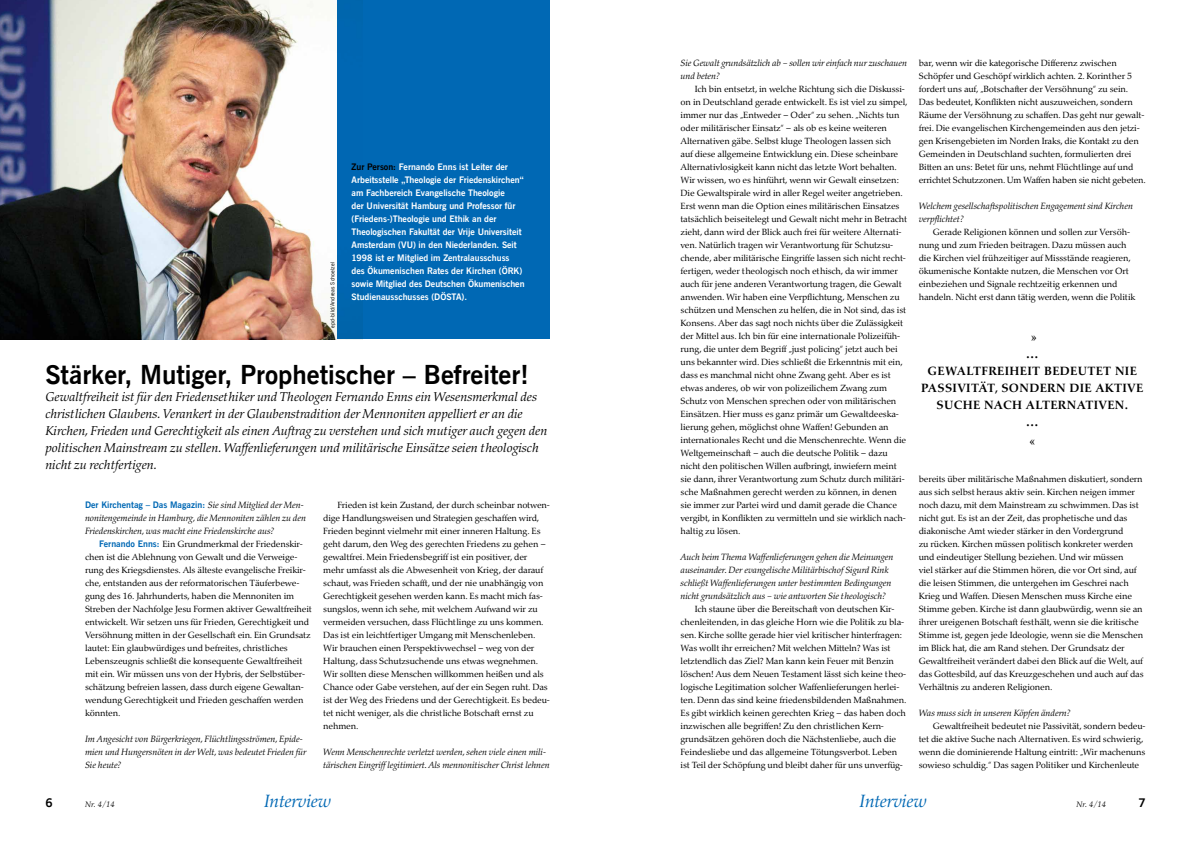
<style>
.page{position:relative;width:1191px;height:842px;background:#fff}
.page>*{position:absolute;margin:0;border:0;box-sizing:border-box;transform-origin:0 0}
.t1{font:26px "News Gothic Bd BT";color:#000}
.t2{font:italic 18px "Palatino Nova";letter-spacing:-.02em;color:#0068b4}
.t3{font:italic 13px/17px "Palatino Nova";letter-spacing:-.015em;color:#000}
.t4{font:700 13px/17px "Palatino Nova";color:#000;text-align:center}
.t5{font:700 12px/17px "Palatino Nova";letter-spacing:.03em;color:#000;text-align:center}
.t6{font:12px "News Gothic Bd BT";color:#000}
.t7{font:italic 9.2px/13px "Palatino Nova";letter-spacing:-.015em;color:#000}
.t8{font:9px/13px "Palatino Nova";letter-spacing:-.015em;color:#000}
.t9{font:8.9px/13px "News Gothic Bd BT";color:#fff}
.t10{font:8.9px "News Gothic Bd BT";color:#0068b4}
.t11{font:italic 8px "Palatino Nova";letter-spacing:.01em;color:#000}
.t12{font:5.5px "News Gothic BT";letter-spacing:.02em;color:#000}
.s1{color:#000}
.s2{font-family:"Palatino Nova";font-style:italic;font-size:9.2px;color:#000}
.s3{font-family:"News Gothic Bd BT";font-size:8.9px;color:#0068b4}
</style>
<div class="page">
<img style="left:0;top:0;width:337px;height:339px">
<div style="left:337px;top:0;width:213px;height:339px;background:#0068b4"></div>
<p class="t12" style="left:329px;top:327px;width:67px;rotate:-90deg">epd-bild/Andreas Schoelzel</p>
<p class="t9" style="left:351px;top:161px;width:174px"><span class="s1">Zur Person:</span> Fernando Enns ist Leiter der Arbeitsstelle „Theologie der Friedenskirchen“ am Fachbereich Evangelische Theologie<br>der Universität Hamburg und Professor für (Friedens-)Theologie und Ethik an der Theologischen Fakultät der Vrije Universiteit Amsterdam (VU) in den Niederlanden. Seit 1998 ist er Mitglied im Zentralausschuss des Ökumenischen Rates der Kirchen (ÖRK) sowie Mitglied des Deutschen Ökumenischen Studienausschusses (DÖSTA).</p>
<h1 class="t1" style="left:45px;top:358px;width:485px">Stärker, Mutiger, Prophetischer – Befreiter!</h1>
<p class="t3" style="left:45px;top:389px;width:503px">Gewaltfreiheit ist für den Friedensethiker und Theologen Fernando Enns ein Wesensmerkmal des christlichen Glaubens. Verankert in der Glaubenstradition der Mennoniten appelliert er an die Kirchen, Frieden und Gerechtigkeit als einen Auftrag zu verstehen und sich mutiger auch gegen den politischen Mainstream zu stellen. Waffenlieferungen und militärische Einsätze seien theologisch nicht zu rechtfertigen.</p>
<p class="t10" style="left:85px;top:499px;width:220px">Der Kirchentag – Das Magazin: <span class="s2">Sie sind Mitglied der Men-</span></p>
<p class="t7" style="left:85px;top:512px;width:222px">nonitengemeinde in Hamburg, die Mennoniten zählen zu den<br>Friedenskirchen, was macht eine Friedenskirche aus?</p>
<p class="t8" style="left:85px;top:538px;width:228px;text-indent:14px"><span class="s3">Fernando Enns:</span> Ein Grundmerkmal der Friedenskir&shy;chen ist die Ablehnung von Gewalt und die Verweige&shy;rung des Kriegsdienstes. Als älteste evangelische Freikir&shy;che, entstanden aus der reformatorischen Täuferbewe&shy;gung des 16. Jahrhunderts, haben die Mennoniten im Streben der Nachfolge Jesu Formen aktiver Gewaltfreiheit entwickelt. Wir setzen uns für Frieden, Gerechtigkeit und Versöhnung mitten in der Gesellschaft ein. Ein Grundsatz lautet: Ein glaubwürdiges und befreites, christliches Lebenszeugnis schließt die konsequente Gewaltfreiheit mit ein. Wir müssen uns von der Hybris, der Selbstüber&shy;schätzung befreien lassen, dass durch eigene Gewaltan&shy;wendung Gerechtigkeit und Frieden geschaffen werden könnten.</p>
<p class="t7" style="left:85px;top:733px;width:223px">Im Angesicht von Bürgerkriegen, Flüchtlingsströmen, Epide&shy;mien und Hungersnöten in der Welt, was bedeutet Frieden für<br>Sie heute?</p>
<p class="t8" style="left:323px;top:499px;width:228px;text-indent:14px">Frieden ist kein Zustand, der durch scheinbar notwen&shy;dige Handlungsweisen und Strategien geschaffen wird, Frieden beginnt vielmehr mit einer inneren Haltung. Es geht darum, den Weg des gerechten Friedens zu gehen – gewaltfrei. Mein Friedensbegriff ist ein positiver, der mehr umfasst als die Abwesenheit von Krieg, der darauf schaut, was Frieden schafft, und der nie unabhängig von Gerechtigkeit gesehen werden kann. Es macht mich fas&shy;sungslos, wenn ich sehe, mit welchem Aufwand wir zu vermeiden versuchen, dass Flüchtlinge zu uns kommen.<br>Das ist ein leichtfertiger Umgang mit Menschenleben.<br>Wir brauchen einen Perspektivwechsel – weg von der Haltung, dass Schutzsuchende uns etwas wegnehmen.<br>Wir sollten diese Menschen willkommen heißen und als Chance oder Gabe verstehen, auf der ein Segen ruht. Das ist der Weg des Friedens und der Gerechtigkeit. Es bedeu&shy;tet nicht weniger, als die christliche Botschaft ernst zu nehmen.</p>
<p class="t7" style="left:323px;top:746px;width:228px">Wenn Menschenrechte verletzt werden, sehen viele einen mili&shy;tärischen Eingriff legitimiert. Als mennonitischer Christ lehnen</p>
<p class="t7" style="left:680px;top:57px;width:228px">Sie Gewalt grundsätzlich ab – sollen wir einfach nur zuschauen und beten?</p>
<p class="t8" style="left:680px;top:83px;width:229px;text-indent:14px">Ich bin entsetzt, in welche Richtung sich die Diskussi&shy;on in Deutschland gerade entwickelt. Es ist viel zu simpel, immer nur das „Entweder – Oder“ zu sehen. „Nichts tun oder militärischer Einsatz“ – als ob es keine weiteren Alternativen gäbe. Selbst kluge Theologen lassen sich<br>auf diese allgemeine Entwicklung ein. Diese scheinbare Alternativlosigkeit kann nicht das letzte Wort behalten.<br>Wir wissen, wo es hinführt, wenn wir Gewalt einsetzen:<br>Die Gewaltspirale wird in aller Regel weiter angetrieben.<br>Erst wenn man die Option eines militärischen Einsatzes tatsächlich beiseitelegt und Gewalt nicht mehr in Betracht zieht, dann wird der Blick auch frei für weitere Alternati&shy;ven. Natürlich tragen wir Verantwortung für Schutzsu&shy;chende, aber militärische Eingriffe lassen sich nicht recht&shy;fertigen, weder theologisch noch ethisch, da wir immer auch für jene anderen Verantwortung tragen, die Gewalt anwenden. Wir haben eine Verpflichtung, Menschen zu schützen und Menschen zu helfen, die in Not sind, das ist Konsens. Aber das sagt noch nichts über die Zulässigkeit der Mittel aus. Ich bin für eine internationale Polizeifüh&shy;rung, die unter dem Begriff „just policing“ jetzt auch bei uns bekannter wird. Dies schließt die Erkenntnis mit ein, dass es manchmal nicht ohne Zwang geht. Aber es ist etwas anderes, ob wir von polizeilichem Zwang zum Schutz von Menschen sprechen oder von militärischen Einsätzen. Hier muss es ganz primär um Gewaltdeeska&shy;lierung gehen, möglichst ohne Waffen! Gebunden an internationales Recht und die Menschenrechte. Wenn die Weltgemeinschaft – auch die deutsche Politik – dazu nicht den politischen Willen aufbringt, inwiefern meint sie dann, ihrer Verantwortung zum Schutz durch militäri&shy;sche Maßnahmen gerecht werden zu können, in denen sie immer zur Partei wird und damit gerade die Chance vergibt, in Konflikten zu vermitteln und sie wirklich nach&shy;haltig zu lösen.</p>
<p class="t7" style="left:680px;top:551px;width:214px">Auch beim Thema Waffenlieferungen gehen die Meinungen auseinander. Der evangelische Militärbischof Sigurd Rink schließt Waffenlieferungen unter bestimmten Bedingungen nicht grundsätzlich aus – wie antworten Sie theologisch?</p>
<p class="t8" style="left:680px;top:603px;width:227px;text-indent:14px">Ich staune über die Bereitschaft von deutschen Kir&shy;chenleitenden, in das gleiche Horn wie die Politik zu bla&shy;sen. Kirche sollte gerade hier viel kritischer hinterfragen:<br>Was wollt ihr erreichen? Mit welchen Mitteln? Was ist letztendlich das Ziel? Man kann kein Feuer mit Benzin löschen! Aus dem Neuen Testament lässt sich keine theo&shy;logische Legitimation solcher Waffenlieferungen herlei&shy;ten. Denn das sind keine friedensbildenden Maßnahmen.<br>Es gibt wirklich keinen gerechten Krieg – das haben doch inzwischen alle begriffen! Zu den christlichen Kern&shy;grundsätzen gehören doch die Nächstenliebe, auch die Feindesliebe und das allgemeine Tötungsverbot. Leben ist Teil der Schöpfung und bleibt daher für uns unverfüg-</p>
<p class="t8" style="left:918px;top:57px;width:228px">bar, wenn wir die kategorische Differenz zwischen Schöpfer und Geschöpf wirklich achten. 2. Korinther 5 fordert uns auf, „Botschafter der Versöhnung“ zu sein.<br>Das bedeutet, Konflikten nicht auszuweichen, sondern Räume der Versöhnung zu schaffen. Das geht nur gewalt&shy;frei. Die evangelischen Kirchengemeinden aus den jetzi&shy;gen Krisengebieten im Norden Iraks, die Kontakt zu den Gemeinden in Deutschland suchten, formulierten drei Bitten an uns: Betet für uns, nehmt Flüchtlinge auf und errichtet Schutzzonen. Um Waffen haben sie nicht gebeten.</p>
<p class="t7" style="left:918px;top:200px;width:216px">Welchem gesellschaftspolitischen Engagement sind Kirchen verpflichtet?</p>
<p class="t8" style="left:918px;top:226px;width:218px;text-indent:14px">Gerade Religionen können und sollen zur Versöh&shy;nung und zum Frieden beitragen. Dazu müssen auch die Kirchen viel frühzeitiger auf Missstände reagieren, ökumenische Kontakte nutzen, die Menschen vor Ort einbeziehen und Signale rechtzeitig erkennen und handeln. Nicht erst dann tätig werden, wenn die Politik</p>
<h3 class="t4" style="left:1026px;top:329px;width:14px">» …</h3>
<h3 class="t5" style="left:921px;top:363px;width:224px">GEWALTFREIHEIT BEDEUTET NIE<br>PASSIVITÄT, SONDERN DIE AKTIVE<br>SUCHE NACH ALTERNATIVEN.</h3>
<h3 class="t4" style="left:1026px;top:413px;width:14px;line-height:19px;text-align:left">… «</h3>
<p class="t8" style="left:918px;top:473px;width:226px">bereits über militärische Maßnahmen diskutiert, sondern aus sich selbst heraus aktiv sein. Kirchen neigen immer noch dazu, mit dem Mainstream zu schwimmen. Das ist nicht gut. Es ist an der Zeit, das prophetische und das diakonische Amt wieder stärker in den Vordergrund<br>zu rücken. Kirchen müssen politisch konkreter werden und eindeutiger Stellung beziehen. Und wir müssen<br>viel stärker auf die Stimmen hören, die vor Ort sind, auf die leisen Stimmen, die untergehen im Geschrei nach Krieg und Waffen. Diesen Menschen muss Kirche eine Stimme geben. Kirche ist dann glaubwürdig, wenn sie an ihrer ureigenen Botschaft festhält, wenn sie die kritische Stimme ist, gegen jede Ideologie, wenn sie die Menschen im Blick hat, die am Rand stehen. Der Grundsatz der Gewaltfreiheit verändert dabei den Blick auf die Welt, auf das Gottesbild, auf das Kreuzgeschehen und auch auf das Verhältnis zu anderen Religionen.</p>
<p class="t7" style="left:918px;top:707px;width:153px">Was muss sich in unseren Köpfen ändern?</p>
<p class="t8" style="left:918px;top:720px;width:228px;text-indent:14px">Gewaltfreiheit bedeutet nie Passivität, sondern bedeu&shy;tet die aktive Suche nach Alternativen. Es wird schwierig, wenn die dominierende Haltung eintritt: „Wir machenuns sowieso schuldig.“ Das sagen Politiker und Kirchenleute</p>
<h3 class="t6" style="left:45px;top:795px;width:9px">6</h3>
<p class="t11" style="left:85px;top:800px;width:31px">Nr. 4/14</p>
<h2 class="t2" style="left:264px;top:791px;width:69px">Interview</h2>
<h2 class="t2" style="left:859px;top:791px;width:69px">Interview</h2>
<p class="t11" style="left:1076px;top:800px;width:31px">Nr. 4/14</p>
<h3 class="t6" style="left:1138px;top:795px;width:9px">7</h3>
</div>
